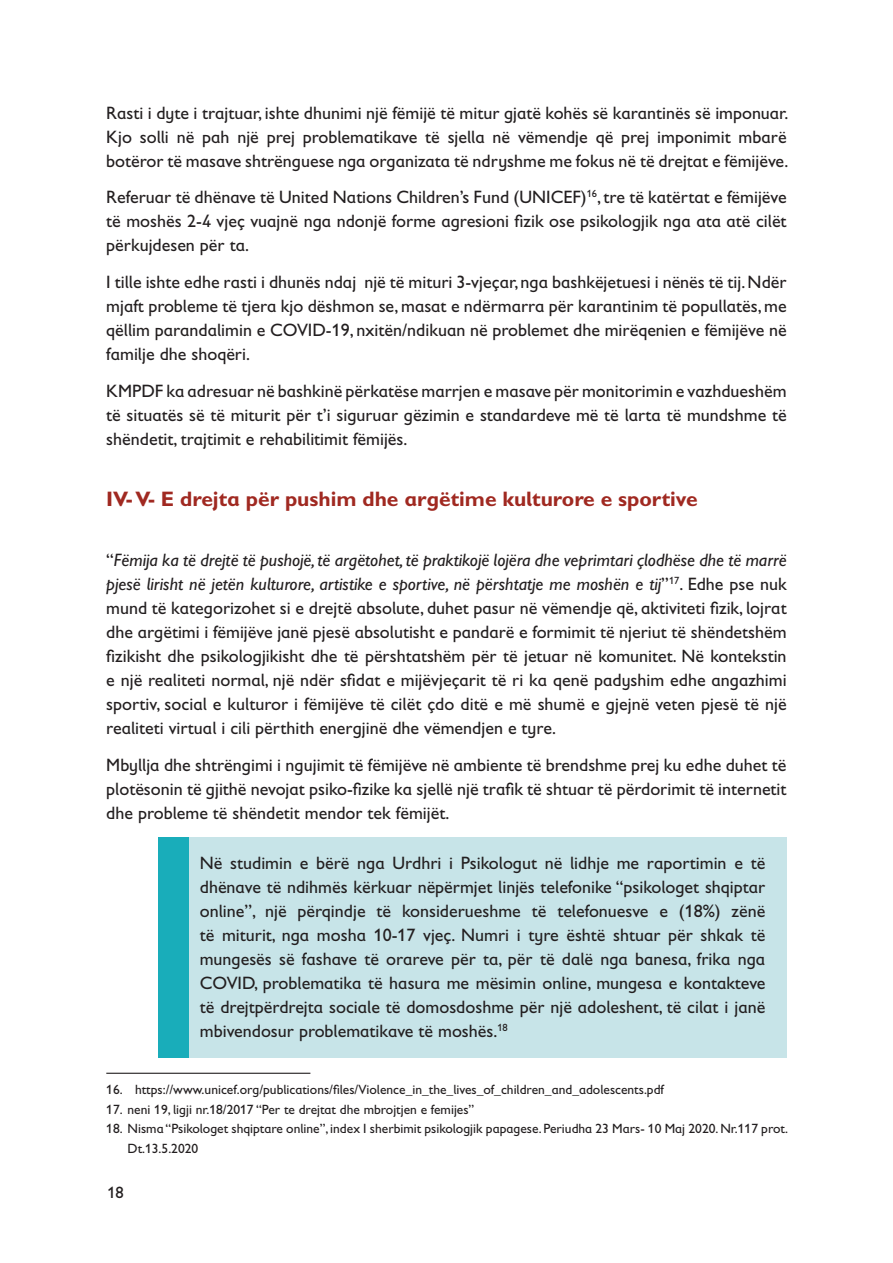
<style>
.page{position:relative;width:893px;height:1263px;background:#fff}
.page>*{position:absolute;margin:0;border:0;box-sizing:border-box;transform-origin:0 0}
.t1{font:700 21px "Gill Sans Infant Std";color:#a02921}
.t2{font:18px/24px "Gill Sans Infant Std";color:#231f20;text-align:justify}
.t3{font:16.5px "Gill Sans Infant Std";color:#231f20}
.t4{font:13.5px/19.5px "Gill Sans Infant Std";color:#231f20}
.s1{font-style:italic}
</style>
<div class="page">
<div style="left:158px;top:837px;width:629px;height:220px;background:#c7e4e8"></div>
<div style="left:158px;top:837px;width:30px;height:220px;background:#19adba"></div>
<hr style="left:106px;top:1073px;width:204px;height:1px;background:#231f20">
<p class="t2" style="left:106px;top:100px;width:684px">Rasti i dyte i trajtuar, ishte dhunimi një fëmijë të mitur gjatë kohës së karantinës së imponuar.<br>Kjo solli në pah një prej problematikave të sjella në vëmendje që prej imponimit mbarë botëror të masave shtrënguese nga organizata të ndryshme me fokus në të drejtat e fëmijëve.</p>
<p class="t2" style="left:106px;top:185px;width:682px">Referuar të dhënave të United Nations Children’s Fund (UNICEF)<sup>16</sup>, tre të katërtat e fëmijëve të moshës 2-4 vjeç vuajnë nga ndonjë forme agresioni fizik ose psikologjik nga ata atë cilët përkujdesen për ta.</p>
<p class="t2" style="left:106px;top:270px;width:682px">I tille ishte edhe rasti i dhunës ndaj një të mituri 3-vjeçar, nga bashkëjetuesi i nënës të tij. Ndër mjaft probleme të tjera kjo dëshmon se, masat e ndërmarra për karantinim të popullatës, me qëllim parandalimin e COVID-19, nxitën/ndikuan në problemet dhe mirëqenien e fëmijëve në familje dhe shoqëri.</p>
<p class="t2" style="left:106px;top:379px;width:682px">KMPDF ka adresuar në bashkinë përkatëse marrjen e masave për monitorimin e vazhdueshëm të situatës së të miturit për t’i siguruar gëzimin e standardeve më të larta të mundshme të shëndetit, trajtimit e rehabilitimit fëmijës.</p>
<p class="t1" style="left:106px;top:486px;width:593px">IV- V- E drejta për pushim dhe argëtime kulturore e sportive</p>
<p class="t2" style="left:106px;top:548px;width:682px">“<span class="s1">Fëmija ka të drejtë të pushojë, të argëtohet, të praktikojë lojëra dhe veprimtari çlodhëse dhe të marrë pjesë lirisht në jetën kulturore, artistike e sportive, në përshtatje me moshën e tij</span>”<sup>17</sup>. Edhe pse nuk mund të kategorizohet si e drejtë absolute, duhet pasur në vëmendje që, aktiviteti fizik, lojrat dhe argëtimi i fëmijëve janë pjesë absolutisht e pandarë e formimit të njeriut të shëndetshëm fizikisht dhe psikologjikisht dhe të përshtatshëm për të jetuar në komunitet. Në kontekstin e një realiteti normal, një ndër sfidat e mijëvjeçarit të ri ka qenë padyshim edhe angazhimi sportiv, social e kulturor i fëmijëve të cilët çdo ditë e më shumë e gjejnë veten pjesë të një realiteti virtual i cili përthith energjinë dhe vëmendjen e tyre.</p>
<p class="t2" style="left:106px;top:753px;width:682px">Mbyllja dhe shtrëngimi i ngujimit të fëmijëve në ambiente të brendshme prej ku edhe duhet të plotësonin të gjithë nevojat psiko-fizike ka sjellë një trafik të shtuar të përdorimit të internetit dhe probleme të shëndetit mendor tek fëmijët.</p>
<p class="t2" style="left:200px;top:850px;width:567px">Në studimin e bërë nga Urdhri i Psikologut në lidhje me raportimin e të dhënave të ndihmës kërkuar nëpërmjet linjës telefonike “psikologet shqiptar online”, një përqindje të konsiderueshme të telefonuesve e (18%) zënë të miturit, nga mosha 10-17 vjeç. Numri i tyre është shtuar për shkak të mungesës së fashave të orareve për ta, për të dalë nga banesa, frika nga COVID, problematika të hasura me mësimin online, mungesa e kontakteve të drejtpërdrejta sociale të domosdoshme për një adoleshent, të cilat i janë mbivendosur problematikave të moshës.<sup>18</sup></p>
<p class="t4" style="left:106px;top:1080px;width:559px">16. https://www.unicef.org/publications/files/Violence_in_the_lives_of_children_and_adolescents.pdf</p>
<p class="t4" style="left:106px;top:1099px;width:370px">17. neni 19, ligji nr.18/2017 “Per te drejtat dhe mbrojtjen e femijes”</p>
<p class="t4" style="left:128px;top:1119px;width:662px;text-indent:-21px">18. Nisma “Psikologet shqiptare online”, index I sherbimit psikologjik papagese. Periudha 23 Mars- 10 Maj 2020. Nr.117 prot.<br>Dt.13.5.2020</p>
<p class="t3" style="left:107px;top:1183px;width:18px">18</p>
</div>
